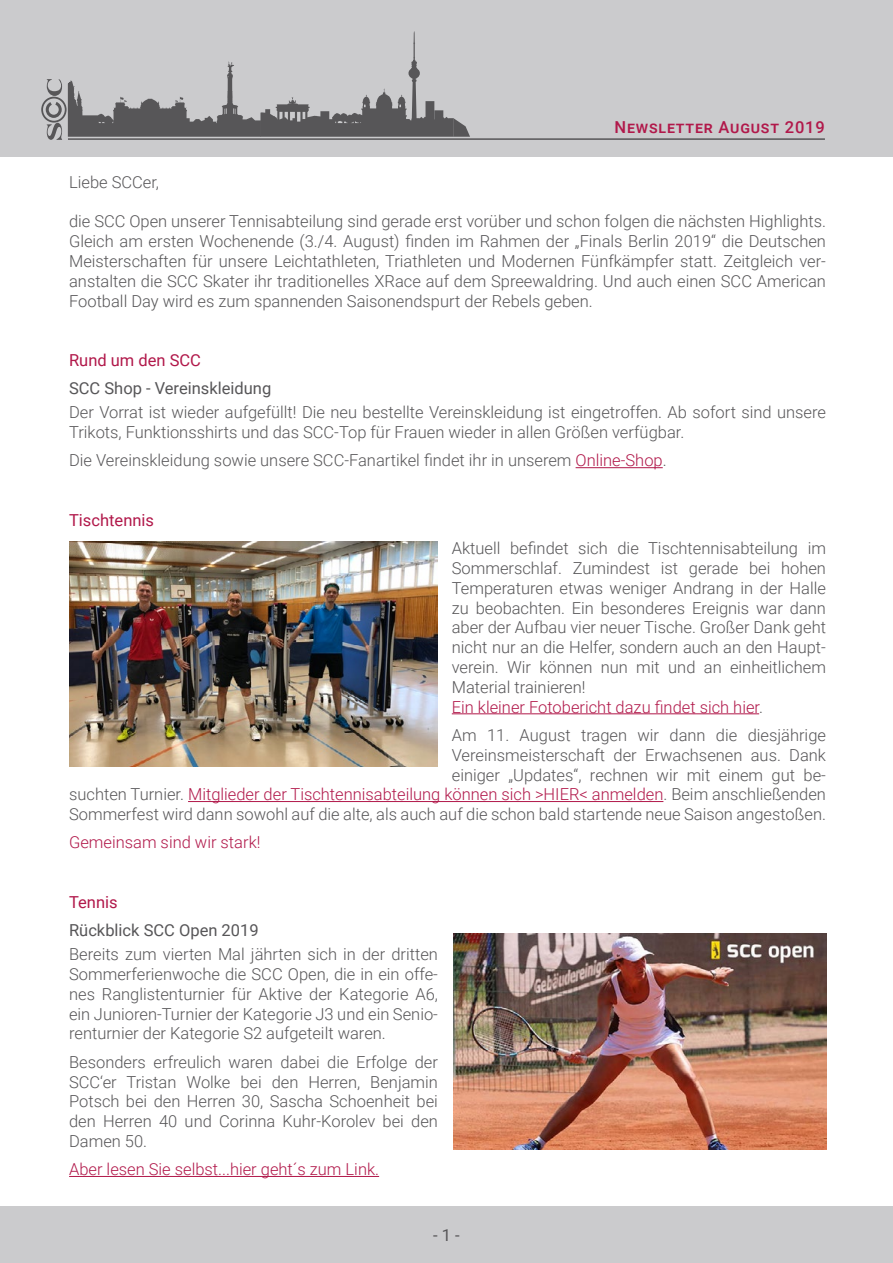
<style>
.page{position:relative;width:893px;height:1263px;background:#fff}
.page>*{position:absolute;margin:0;border:0;box-sizing:border-box;transform-origin:0 0}
.t1{font:300 16.5px/19.8px "Roboto";color:#575658;text-align:justify}
.t2{font:300 16.5px "Roboto";color:#b1184a}
.t3{font:16.5px "Roboto";color:#575658}
.t4{font:16.5px "Roboto";color:#b1184a}
.t5{font:500 16.5px "Roboto";letter-spacing:.05em;color:#b1184a}
.s1{color:#b1184a}
</style>
<div class="page">
<hr style="left:576px;top:467px;width:87px;height:1px;background:#b1184a">
<hr style="left:452px;top:713px;width:307px;height:1px;background:#b1184a">
<hr style="left:188px;top:801px;width:475px;height:1px;background:#b1184a">
<hr style="left:69px;top:1176px;width:310px;height:1px;background:#b1184a">
<div style="left:0;top:0;width:893px;height:156px;background:#cbcbcd"></div>
<hr style="left:68px;top:138px;width:757px;height:2px;background:#575658">
<svg style="left:41px;top:31px;width:429px;height:109px"></svg>
<div style="left:0;top:1206px;width:893px;height:57px;background:#cbcbcd"></div>
<img style="left:69px;top:542px;width:369px;height:224px">
<img style="left:454px;top:933px;width:372px;height:217px">
<p class="t5" style="left:614px;top:116px;width:212px">Newsletter August 2019</p>
<p class="t1" style="left:69px;top:171px;width:92px">Liebe SCCer,</p>
<p class="t1" style="left:69px;top:211px;width:758px">die SCC Open unserer Tennisabteilung sind gerade erst vorüber und schon folgen die nächsten Highlights.<br>Gleich am ersten Wochenende (3./4. August) finden im Rahmen der „Finals Berlin 2019“ die Deutschen Meisterschaften für unsere Leichtathleten, Triathleten und Modernen Fünfkämpfer statt. Zeitgleich ver&shy;anstalten die SCC Skater ihr traditionelles XRace auf dem Spreewaldring. Und auch einen SCC American Football Day wird es zum spannenden Saisonendspurt der Rebels geben.</p>
<p class="t4" style="left:69px;top:349px;width:133px">Rund um den SCC</p>
<p class="t3" style="left:69px;top:377px;width:204px">SCC Shop - Vereinskleidung</p>
<p class="t1" style="left:69px;top:402px;width:758px">Der Vorrat ist wieder aufgefüllt! Die neu bestellte Vereinskleidung ist eingetroffen. Ab sofort sind unsere<br>Trikots, Funktionsshirts und das SCC-Top für Frauen wieder in allen Größen verfügbar.</p>
<p class="t1" style="left:69px;top:450px;width:599px">Die Vereinskleidung sowie unsere SCC-Fanartikel findet ihr in unserem <span class="s1">Online-Shop</span>.</p>
<p class="t4" style="left:69px;top:508px;width:86px">Tischtennis</p>
<p class="t1" style="left:452px;top:538px;width:376px;text-align:left">Aktuell befindet sich die Tischtennisabteilung im Sommerschlaf. Zumindest ist gerade bei hohen Temperaturen etwas weniger Andrang in der Halle zu beobachten. Ein besonderes Ereignis war dann aber der Aufbau vier neuer Tische. Großer Dank geht nicht nur an die Helfer, sondern auch an den Haupt&shy;verein. Wir können nun mit und an einheitlichem Material trainieren!<br><span class="s1">Ein kleiner Fotobericht dazu findet sich hier</span>.</p>
<p class="t1" style="left:69px;top:724px;width:758px;text-align:right">Am 11. August tragen wir dann die diesjährige<br>Vereinsmeisterschaft der Erwachsenen aus. Dank<br>einiger „Updates“, rechnen wir mit einem gut be-<br>suchten Turnier. <span class="s1">Mitglieder der Tischtennisabteilung können sich &gt;HIER&lt; anmelden</span>. Beim anschließenden Sommerfest wird dann sowohl auf die alte, als auch auf die schon bald startende neue Saison angestoßen.</p>
<p class="t2" style="left:69px;top:831px;width:193px">Gemeinsam sind wir stark!</p>
<p class="t4" style="left:69px;top:890px;width:50px">Tennis</p>
<p class="t3" style="left:69px;top:919px;width:191px">Rückblick SCC Open 2019</p>
<p class="t1" style="left:69px;top:944px;width:370px">Bereits zum vierten Mal jährten sich in der dritten Sommerferienwoche die SCC Open, die in ein offe&shy;nes Ranglistenturnier für Aktive der Kategorie A6, ein Junioren-Turnier der Kategorie J3 und ein Senio&shy;renturnier der Kategorie S2 aufgeteilt waren.</p>
<p class="t1" style="left:69px;top:1051px;width:370px">Besonders erfreulich waren dabei die Erfolge der SCC‘er Tristan Wolke bei den Herren, Benjamin Potsch bei den Herren 30, Sascha Schoenheit bei den Herren 40 und Corinna Kuhr-Korolev bei den Damen 50.</p>
<p class="t2" style="left:69px;top:1158px;width:311px">Aber lesen Sie selbst...hier geht´s zum Link.</p>
<p class="t3" style="left:433px;top:1223px;width:28px">- 1 -</p>
</div>
